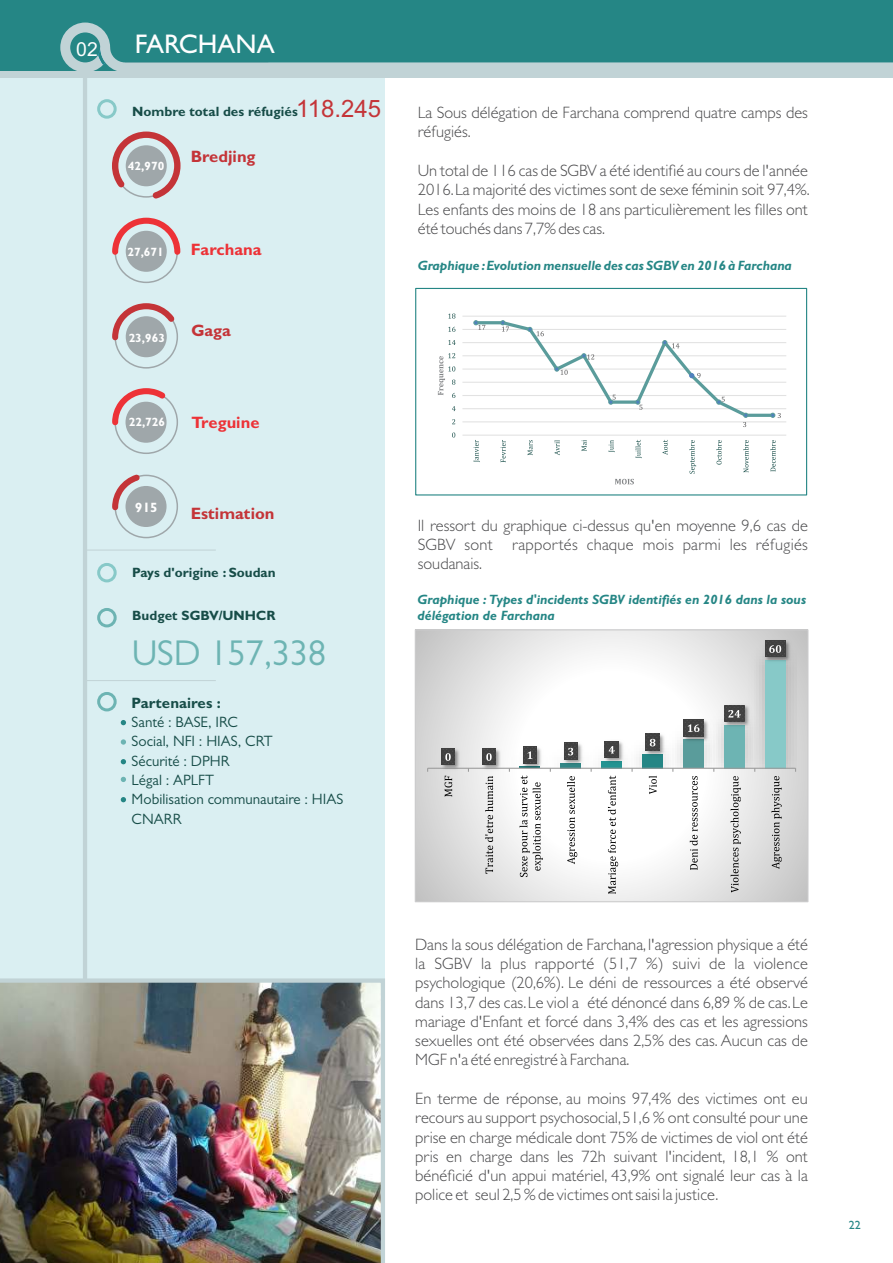
<style>
.page{position:relative;width:893px;height:1263px;background:#fff}
.page>*{position:absolute;margin:0;border:0;box-sizing:border-box;transform-origin:0 0}
.t1{font:36px "Gill Sans MT Std";color:#6db4b3}
.t2{font:500 27px "Gill Sans MT Std";color:#fefefe}
.t3{font:19.35px "Arial";color:#fefefe}
.t4{font:300 16.5px/19.4px "Gill Sans MT Std";color:#4b4b4d;text-align:justify}
.t5{font:700 16.5px "Gill Sans MT Std";color:#c43438}
.t6{font:700 16.5px "Gill Sans MT Std";color:#ed3237}
.t7{font:15px/19.4px "Gill Sans MT Std";color:#174d48}
.t8{font:700 15px "Gill Sans MT Std";color:#174d48}
.t9{font:italic 700 13.5px/16.2px "Gill Sans MT Std";color:#258685}
.t10{font:700 13.5px "Gill Sans MT Std";color:#174d48}
.t11{font:700 13.5px "Gill Sans MT Std";color:#fefefe}
.t12{font:700 12px "Gill Sans MT Std";color:#fefefe}
.t13{font:500 12px "Gill Sans MT Std";color:#258685}
.s1{font-family:"Arial";font-weight:400;font-size:24px;color:#c43438}
</style>
<div class="page">
<svg style="left:417px;top:631px;width:389px;height:269px"></svg>
<img style="left:427px;top:745px;width:29px;height:23px">
<img style="left:456px;top:744px;width:88px;height:26px">
<img style="left:497px;top:744px;width:41px;height:24px">
<img style="left:538px;top:740px;width:41px;height:28px">
<img style="left:579px;top:738px;width:40px;height:30px">
<img style="left:619px;top:731px;width:41px;height:37px">
<img style="left:660px;top:716px;width:41px;height:52px">
<img style="left:701px;top:702px;width:41px;height:66px">
<img style="left:742px;top:642px;width:54px;height:126px">
<hr style="left:520px;top:766px;width:20px;height:2px;background:#237a79">
<div style="left:560px;top:763px;width:21px;height:5px;background:#328786"></div>
<div style="left:601px;top:761px;width:21px;height:7px;background:#249492"></div>
<div style="left:642px;top:754px;width:21px;height:14px;background:#258685"></div>
<div style="left:683px;top:739px;width:21px;height:29px;background:#5a9c9b"></div>
<div style="left:724px;top:725px;width:20px;height:43px;background:#6db4b3"></div>
<div style="left:765px;top:660px;width:20px;height:108px;background:#87c9c8"></div>
<hr style="left:428px;top:768px;width:368px;height:1px;background:#9b9b9b">
<img style="left:439px;top:746px;width:23px;height:26px">
<img style="left:441px;top:748px;width:14px;height:17px">
<svg style="left:445px;top:753px;width:6px;height:8px"></svg>
<img style="left:480px;top:746px;width:23px;height:26px">
<img style="left:482px;top:748px;width:14px;height:17px">
<svg style="left:486px;top:753px;width:6px;height:8px"></svg>
<img style="left:523px;top:746px;width:13px;height:17px">
<svg style="left:527px;top:751px;width:5px;height:8px"></svg>
<img style="left:562px;top:741px;width:22px;height:25px">
<img style="left:564px;top:743px;width:13px;height:16px">
<svg style="left:568px;top:748px;width:5px;height:7px"></svg>
<img style="left:603px;top:739px;width:22px;height:26px">
<img style="left:605px;top:741px;width:13px;height:17px">
<svg style="left:609px;top:746px;width:6px;height:7px"></svg>
<img style="left:643px;top:732px;width:23px;height:25px">
<img style="left:646px;top:734px;width:13px;height:16px">
<svg style="left:650px;top:739px;width:5px;height:7px"></svg>
<img style="left:681px;top:717px;width:29px;height:26px">
<img style="left:683px;top:719px;width:20px;height:17px">
<svg style="left:688px;top:724px;width:11px;height:8px"></svg>
<img style="left:722px;top:703px;width:29px;height:26px">
<img style="left:724px;top:705px;width:20px;height:17px">
<svg style="left:728px;top:710px;width:13px;height:7px"></svg>
<img style="left:763px;top:638px;width:29px;height:26px">
<img style="left:765px;top:640px;width:20px;height:17px">
<svg style="left:769px;top:645px;width:12px;height:8px"></svg>
<svg style="left:445px;top:776px;width:7px;height:21px"></svg>
<svg style="left:485px;top:776px;width:8px;height:98px"></svg>
<svg style="left:520px;top:775px;width:23px;height:102px"></svg>
<svg style="left:567px;top:776px;width:10px;height:88px"></svg>
<svg style="left:608px;top:776px;width:10px;height:118px"></svg>
<svg style="left:649px;top:776px;width:8px;height:18px"></svg>
<svg style="left:690px;top:776px;width:8px;height:94px"></svg>
<svg style="left:731px;top:776px;width:10px;height:116px"></svg>
<svg style="left:771px;top:776px;width:11px;height:93px"></svg>
<div style="left:415px;top:629px;width:393px;height:273px;border:1px solid #cccccd"></div>
<hr style="left:462px;top:421px;width:324px;height:1px;background:#e2e2e2">
<hr style="left:462px;top:408px;width:324px;height:1px;background:#e2e2e2">
<hr style="left:462px;top:395px;width:324px;height:1px;background:#e2e2e2">
<hr style="left:462px;top:382px;width:324px;height:1px;background:#e2e2e2">
<hr style="left:462px;top:368px;width:324px;height:2px;background:#e2e2e2">
<hr style="left:462px;top:355px;width:324px;height:1px;background:#e2e2e2">
<hr style="left:462px;top:342px;width:324px;height:1px;background:#e2e2e2">
<hr style="left:462px;top:329px;width:324px;height:1px;background:#e2e2e2">
<hr style="left:462px;top:316px;width:324px;height:1px;background:#e2e2e2">
<hr style="left:462px;top:435px;width:324px;height:1px;background:#e2e2e2">
<svg style="left:473px;top:320px;width:308px;height:107px"></svg>
<svg style="left:452px;top:432px;width:3px;height:6px"></svg>
<svg style="left:452px;top:419px;width:3px;height:5px"></svg>
<svg style="left:452px;top:406px;width:3px;height:5px"></svg>
<svg style="left:448px;top:340px;width:8px;height:5px"></svg>
<svg style="left:448px;top:327px;width:7px;height:5px"></svg>
<svg style="left:448px;top:314px;width:7px;height:5px"></svg>
<svg style="left:474px;top:440px;width:6px;height:22px"></svg>
<svg style="left:501px;top:440px;width:5px;height:22px"></svg>
<svg style="left:528px;top:440px;width:5px;height:15px"></svg>
<svg style="left:554px;top:440px;width:6px;height:15px"></svg>
<svg style="left:582px;top:440px;width:5px;height:11px"></svg>
<svg style="left:609px;top:440px;width:6px;height:12px"></svg>
<svg style="left:635px;top:440px;width:7px;height:18px"></svg>
<svg style="left:663px;top:440px;width:5px;height:15px"></svg>
<svg style="left:689px;top:440px;width:7px;height:34px"></svg>
<svg style="left:716px;top:440px;width:6px;height:25px"></svg>
<svg style="left:743px;top:440px;width:6px;height:32px"></svg>
<svg style="left:770px;top:440px;width:6px;height:32px"></svg>
<svg style="left:438px;top:353px;width:17px;height:45px"></svg>
<svg style="left:615px;top:479px;width:19px;height:5px"></svg>
<div style="left:415px;top:288px;width:392px;height:207px;border:1px solid #258685"></div>
<div style="left:0;top:0;width:385px;height:1263px;background:#daeff2"></div>
<div style="left:97px;top:563px;width:20px;height:19px;border:3px solid #87c9c8;border-radius:50%"></div>
<div style="left:97px;top:608px;width:20px;height:19px;border:3px solid #6db4b3;border-radius:50%"></div>
<svg style="left:112px;top:388px;width:66px;height:66px"></svg>
<svg style="left:112px;top:474px;width:66px;height:65px"></svg>
<svg style="left:112px;top:217px;width:69px;height:66px"></svg>
<svg style="left:121px;top:720px;width:5px;height:5px"></svg>
<svg style="left:121px;top:739px;width:5px;height:6px"></svg>
<svg style="left:121px;top:759px;width:5px;height:5px"></svg>
<svg style="left:121px;top:777px;width:5px;height:5px"></svg>
<svg style="left:121px;top:797px;width:5px;height:5px"></svg>
<hr style="left:83px;top:78px;width:4px;height:925px;background:#c1d3d6">
<hr style="left:85px;top:550px;width:131px;height:1px;background:#c1d3d6">
<hr style="left:85px;top:680px;width:131px;height:1px;background:#c1d3d6">
<img style="left:0;top:978px;width:385px;height:285px">
<svg style="left:112px;top:131px;width:69px;height:68px"></svg>
<svg style="left:112px;top:303px;width:66px;height:66px"></svg>
<div style="left:0;top:0;width:893px;height:75px;background:#258685"></div>
<div style="left:0;top:72px;width:893px;height:6px;background:#c1d3d6"></div>
<svg style="left:60px;top:23px;width:833px;height:49px"></svg>
<div style="left:97px;top:692px;width:20px;height:19px;border:3px solid #6db4b3;border-radius:50%"></div>
<div style="left:97px;top:99px;width:20px;height:20px;border:3px solid #87c9c8;border-radius:50%"></div>
<p class="t3" style="left:76px;top:42px;width:23px">02</p>
<h2 class="t2" style="left:135px;top:35px;width:141px">FARCHANA</h2>
<p class="t10" style="left:132px;top:107px;width:250px">Nombre total des réfugiés <span class="s1">118.245</span></p>
<p class="t5" style="left:191px;top:151px;width:66px">Bredjing</p>
<p class="t12" style="left:128px;top:162px;width:38px">42,970</p>
<p class="t12" style="left:127px;top:248px;width:38px">27,671</p>
<p class="t12" style="left:129px;top:334px;width:38px">23,963</p>
<p class="t6" style="left:191px;top:244px;width:72px">Farchana</p>
<p class="t5" style="left:191px;top:325px;width:41px">Gaga</p>
<p class="t12" style="left:129px;top:418px;width:38px">22,726</p>
<p class="t6" style="left:191px;top:417px;width:70px">Treguine</p>
<p class="t11" style="left:135px;top:502px;width:24px">915</p>
<p class="t5" style="left:191px;top:508px;width:85px">Estimation</p>
<p class="t10" style="left:132px;top:567px;width:145px">Pays d'origine : Soudan</p>
<p class="t10" style="left:132px;top:611px;width:145px">Budget SGBV/UNHCR</p>
<h1 class="t1" style="left:132px;top:640px;width:196px">USD 157,338</h1>
<p class="t8" style="left:132px;top:697px;width:91px">Partenaires :</p>
<p class="t7" style="left:132px;top:715px;width:213px">Santé : BASE, IRC<br>Social, NFI : HIAS, CRT<br>Sécurité : DPHR<br>Légal : APLFT<br>Mobilisation communautaire : HIAS<br>CNARR</p>
<p class="t4" style="left:418px;top:105px;width:392px">La Sous délégation de Farchana comprend quatre camps des réfugiés.</p>
<p class="t4" style="left:418px;top:163px;width:393px">Un total de 116 cas de SGBV a été identifié au cours de l'année 2016.La majorité des victimes sont de sexe féminin soit 97,4%.<br>Les enfants des moins de 18 ans particulièrement les filles ont été touchés dans 7,7% des cas.</p>
<p class="t9" style="left:418px;top:259px;width:376px">Graphique :Evolution mensuelle des cas SGBV en 2016 à Farchana</p>
<p class="t4" style="left:418px;top:518px;width:392px">Il ressort du graphique ci-dessus qu'en moyenne 9,6 cas de SGBV sont rapportés chaque mois parmi les réfugiés soudanais.</p>
<p class="t9" style="left:418px;top:593px;width:390px">Graphique : Types d'incidents SGBV identifiés en 2016 dans la sous délégation de Farchana</p>
<p class="t4" style="left:415px;top:937px;width:394px">Dans la sous délégation de Farchana, l'agression physique a été la SGBV la plus rapporté (51,7 %) suivi de la violence psychologique (20,6%). Le déni de ressources a été observé dans 13,7 des cas.Le viol a été dénoncé dans 6,89 % de cas.Le mariage d'Enfant et forcé dans 3,4% des cas et les agressions sexuelles ont été observées dans 2,5% des cas. Aucun cas de MGF n'a été enregistré à Farchana.</p>
<p class="t4" style="left:415px;top:1091px;width:394px">En terme de réponse, au moins 97,4% des victimes ont eu recours au support psychosocial,51,6 % ont consulté pour une prise en charge médicale dont 75% de victimes de viol ont été pris en charge dans les 72h suivant l'incident, 18,1 % ont bénéficié d'un appui matériel, 43,9% ont signalé leur cas à la police et seul 2,5 % de victimes ont saisi la justice.</p>
<p class="t13" style="left:849px;top:1221px;width:13px">22</p>
</div>
